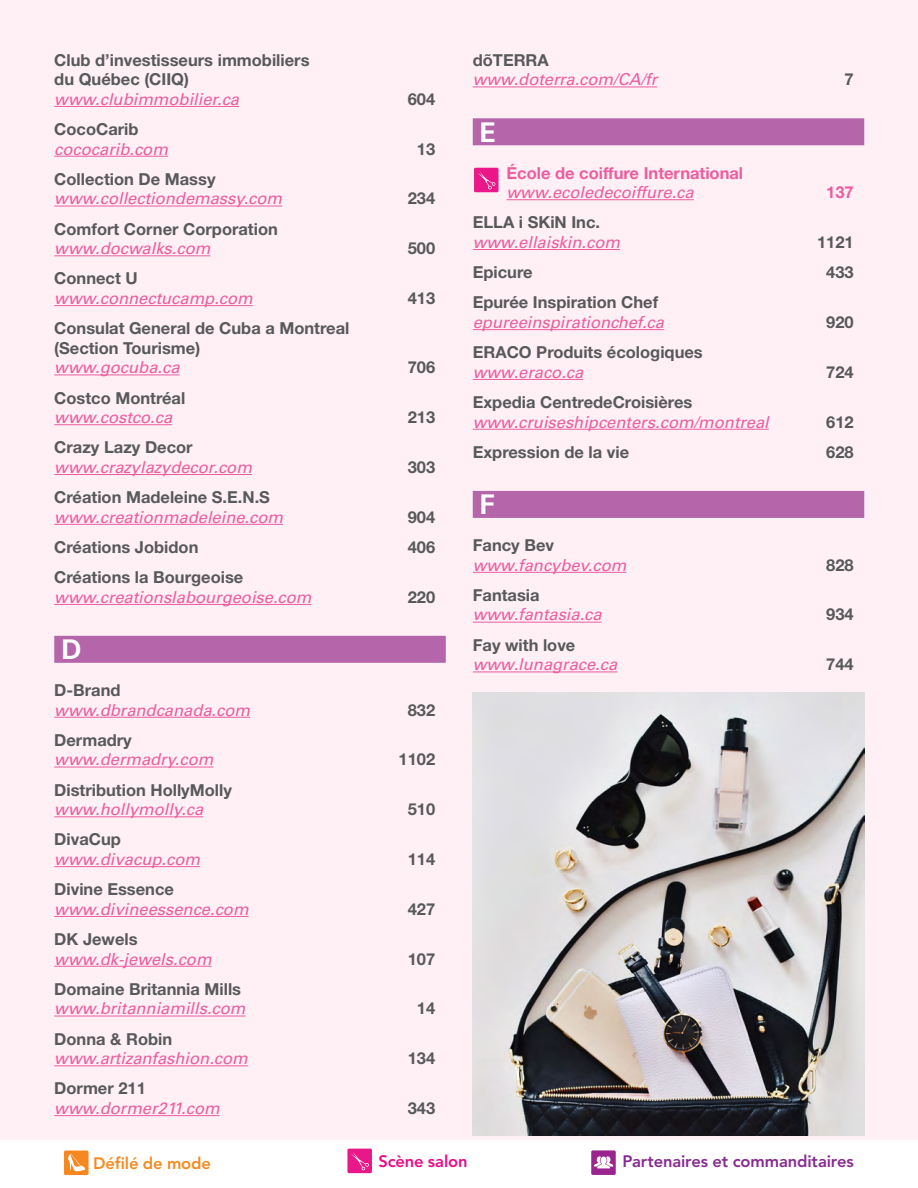
<style>
.page{position:relative;width:918px;height:1188px;background:#fff}
.page>*{position:absolute;margin:0;border:0;box-sizing:border-box;transform-origin:0 0}
.t1{font:700 28.5px "Univers";color:#fff}
.t2{font:700 16.5px/19.5px "Helvetica Neue LT Std";color:#58595b}
.t3{font:italic 16.5px "Univers LT Std";color:#ed5d9d}
.t4{font:700 16.5px "Helvetica Neue LT Std";color:#ed5d9d}
.t5{font:800 16.5px "Avenir";letter-spacing:-.005em;color:#872b90}
.t6{font:800 16.5px "Avenir";letter-spacing:-.01em;color:#f58a20}
.t7{font:800 16.5px "Avenir";letter-spacing:-.01em;color:#e90d88}
</style>
<div class="page">
<div style="left:0;top:0;width:918px;height:1140px;background:#fff0f6"></div>
<div style="left:64px;top:1151px;width:25px;height:24px;background:#f6881f;border-radius:2px"></div>
<svg style="left:68px;top:1154px;width:17px;height:17px"></svg>
<div style="left:347px;top:1149px;width:25px;height:24px;background:#e91788;border-radius:2px"></div>
<svg style="left:351px;top:1152px;width:18px;height:19px"></svg>
<div style="left:591px;top:1150px;width:25px;height:25px;background:#9b258f;border-radius:2px"></div>
<svg style="left:594px;top:1156px;width:20px;height:12px"></svg>
<hr style="left:54px;top:106px;width:185px;height:1px;background:#ed5d9d">
<hr style="left:54px;top:156px;width:114px;height:1px;background:#ed5d9d">
<hr style="left:54px;top:206px;width:228px;height:1px;background:#ed5d9d">
<hr style="left:54px;top:255px;width:156px;height:1px;background:#ed5d9d">
<hr style="left:54px;top:305px;width:199px;height:1px;background:#ed5d9d">
<hr style="left:54px;top:375px;width:126px;height:1px;background:#ed5d9d">
<hr style="left:54px;top:424px;width:118px;height:1px;background:#ed5d9d">
<hr style="left:54px;top:474px;width:198px;height:1px;background:#ed5d9d">
<hr style="left:54px;top:524px;width:229px;height:1px;background:#ed5d9d">
<hr style="left:54px;top:604px;width:258px;height:1px;background:#ed5d9d">
<div style="left:54px;top:636px;width:392px;height:27px;background:#b565a9"></div>
<hr style="left:54px;top:717px;width:196px;height:1px;background:#ed5d9d">
<hr style="left:54px;top:767px;width:159px;height:1px;background:#ed5d9d">
<hr style="left:54px;top:816px;width:149px;height:1px;background:#ed5d9d">
<hr style="left:54px;top:866px;width:146px;height:1px;background:#ed5d9d">
<hr style="left:54px;top:916px;width:195px;height:1px;background:#ed5d9d">
<hr style="left:54px;top:966px;width:158px;height:1px;background:#ed5d9d">
<hr style="left:54px;top:1016px;width:192px;height:1px;background:#ed5d9d">
<hr style="left:54px;top:1065px;width:194px;height:1px;background:#ed5d9d">
<hr style="left:54px;top:1115px;width:166px;height:1px;background:#ed5d9d">
<hr style="left:473px;top:87px;width:184px;height:1px;background:#ed5d9d">
<div style="left:473px;top:118px;width:391px;height:27px;background:#b565a9"></div>
<hr style="left:507px;top:199px;width:187px;height:1px;background:#ed5d9d">
<hr style="left:473px;top:249px;width:147px;height:1px;background:#ed5d9d">
<hr style="left:473px;top:329px;width:191px;height:1px;background:#ed5d9d">
<hr style="left:473px;top:379px;width:110px;height:1px;background:#ed5d9d">
<hr style="left:473px;top:429px;width:296px;height:1px;background:#ed5d9d">
<div style="left:473px;top:491px;width:391px;height:27px;background:#b565a9"></div>
<hr style="left:473px;top:572px;width:153px;height:1px;background:#ed5d9d">
<hr style="left:473px;top:622px;width:129px;height:1px;background:#ed5d9d">
<hr style="left:473px;top:672px;width:144px;height:1px;background:#ed5d9d">
<img style="left:473px;top:692px;width:391px;height:443px">
<div style="left:474px;top:168px;width:25px;height:24px;background:#e91788;border-radius:2px"></div>
<svg style="left:478px;top:171px;width:18px;height:19px"></svg>
<p class="t2" style="left:54px;top:50px;width:257px">Club d’investisseurs immobiliers du Québec (CIIQ)</p>
<p class="t3" style="left:54px;top:89px;width:186px">www.clubimmobilier.ca</p>
<p class="t2" style="left:408px;top:89px;width:29px">604</p>
<p class="t2" style="left:54px;top:119px;width:86px">CocoCarib</p>
<p class="t3" style="left:54px;top:139px;width:115px">cococarib.com</p>
<p class="t2" style="left:417px;top:139px;width:20px">13</p>
<p class="t2" style="left:54px;top:169px;width:163px">Collection De Massy</p>
<p class="t3" style="left:54px;top:189px;width:229px">www.collectiondemassy.com</p>
<p class="t2" style="left:408px;top:188px;width:29px">234</p>
<p class="t2" style="left:54px;top:219px;width:225px">Comfort Corner Corporation</p>
<p class="t3" style="left:54px;top:239px;width:158px">www.docwalks.com</p>
<p class="t2" style="left:408px;top:238px;width:29px">500</p>
<p class="t2" style="left:54px;top:268px;width:85px">Connect U</p>
<p class="t3" style="left:54px;top:288px;width:200px">www.connectucamp.com</p>
<p class="t2" style="left:408px;top:288px;width:29px">413</p>
<p class="t2" style="left:54px;top:318px;width:297px">Consulat General de Cuba a Montreal (Section Tourisme)</p>
<p class="t3" style="left:54px;top:358px;width:127px">www.gocuba.ca</p>
<p class="t2" style="left:408px;top:357px;width:29px">706</p>
<p class="t2" style="left:54px;top:388px;width:133px">Costco Montréal</p>
<p class="t3" style="left:54px;top:407px;width:119px">www.costco.ca</p>
<p class="t2" style="left:408px;top:407px;width:29px">213</p>
<p class="t2" style="left:54px;top:437px;width:140px">Crazy Lazy Decor</p>
<p class="t3" style="left:54px;top:457px;width:199px">www.crazylazydecor.com</p>
<p class="t2" style="left:408px;top:457px;width:29px">303</p>
<p class="t2" style="left:54px;top:487px;width:217px">Création Madeleine S.E.N.S</p>
<p class="t3" style="left:54px;top:507px;width:230px">www.creationmadeleine.com</p>
<p class="t2" style="left:408px;top:507px;width:29px">904</p>
<p class="t2" style="left:54px;top:537px;width:146px">Créations Jobidon</p>
<p class="t2" style="left:408px;top:537px;width:29px">406</p>
<p class="t2" style="left:54px;top:567px;width:191px">Créations la Bourgeoise</p>
<p class="t3" style="left:54px;top:587px;width:259px">www.creationslabourgeoise.com</p>
<p class="t2" style="left:408px;top:587px;width:29px">220</p>
<h1 class="t1" style="left:61px;top:631px;width:22px">D</h1>
<p class="t2" style="left:54px;top:680px;width:68px">D-Brand</p>
<p class="t3" style="left:54px;top:700px;width:197px">www.dbrandcanada.com</p>
<p class="t2" style="left:408px;top:700px;width:29px">832</p>
<p class="t2" style="left:54px;top:730px;width:79px">Dermadry</p>
<p class="t3" style="left:54px;top:750px;width:161px">www.dermadry.com</p>
<p class="t2" style="left:399px;top:749px;width:38px">1102</p>
<p class="t2" style="left:54px;top:780px;width:179px">Distribution HollyMolly</p>
<p class="t3" style="left:54px;top:800px;width:151px">www.hollymolly.ca</p>
<p class="t2" style="left:408px;top:799px;width:29px">510</p>
<p class="t2" style="left:54px;top:829px;width:68px">DivaCup</p>
<p class="t3" style="left:54px;top:849px;width:147px">www.divacup.com</p>
<p class="t2" style="left:408px;top:849px;width:29px">114</p>
<p class="t2" style="left:54px;top:879px;width:121px">Divine Essence</p>
<p class="t3" style="left:54px;top:899px;width:196px">www.divineessence.com</p>
<p class="t2" style="left:408px;top:899px;width:29px">427</p>
<p class="t2" style="left:54px;top:929px;width:85px">DK Jewels</p>
<p class="t3" style="left:54px;top:949px;width:159px">www.dk-jewels.com</p>
<p class="t2" style="left:408px;top:949px;width:29px">107</p>
<p class="t2" style="left:54px;top:979px;width:188px">Domaine Britannia Mills</p>
<p class="t3" style="left:54px;top:999px;width:193px">www.britanniamills.com</p>
<p class="t2" style="left:417px;top:998px;width:20px">14</p>
<p class="t2" style="left:54px;top:1029px;width:119px">Donna &amp; Robin</p>
<p class="t3" style="left:54px;top:1049px;width:195px">www.artizanfashion.com</p>
<p class="t2" style="left:408px;top:1048px;width:29px">134</p>
<p class="t2" style="left:54px;top:1078px;width:93px">Dormer 211</p>
<p class="t3" style="left:54px;top:1098px;width:167px">www.dormer211.com</p>
<p class="t2" style="left:408px;top:1098px;width:29px">343</p>
<p class="t2" style="left:473px;top:50px;width:78px">dõTERRA</p>
<p class="t3" style="left:473px;top:70px;width:186px">www.doterra.com/CA/fr</p>
<p class="t2" style="left:845px;top:69px;width:11px">7</p>
<h1 class="t1" style="left:480px;top:114px;width:18px">E</h1>
<p class="t4" style="left:507px;top:162px;width:238px">École de coiffure International</p>
<p class="t3" style="left:507px;top:182px;width:189px">www.ecoledecoiffure.ca</p>
<p class="t4" style="left:826px;top:182px;width:29px">137</p>
<p class="t2" style="left:473px;top:212px;width:129px">ELLA i SKiN Inc.</p>
<p class="t3" style="left:473px;top:232px;width:149px">www.ellaiskin.com</p>
<p class="t2" style="left:817px;top:232px;width:38px">1121</p>
<p class="t2" style="left:473px;top:262px;width:61px">Epicure</p>
<p class="t2" style="left:826px;top:262px;width:29px">433</p>
<p class="t2" style="left:473px;top:292px;width:187px">Epurée Inspiration Chef</p>
<p class="t3" style="left:473px;top:312px;width:193px">epureeinspirationchef.ca</p>
<p class="t2" style="left:826px;top:312px;width:29px">920</p>
<p class="t2" style="left:473px;top:342px;width:232px">ERACO Produits écologiques</p>
<p class="t3" style="left:473px;top:362px;width:112px">www.eraco.ca</p>
<p class="t2" style="left:826px;top:362px;width:29px">724</p>
<p class="t2" style="left:473px;top:392px;width:221px">Expedia CentredeCroisières</p>
<p class="t3" style="left:473px;top:412px;width:298px">www.cruiseshipcenters.com/montreal</p>
<p class="t2" style="left:826px;top:412px;width:29px">612</p>
<p class="t2" style="left:473px;top:442px;width:158px">Expression de la vie</p>
<p class="t2" style="left:826px;top:442px;width:29px">628</p>
<h1 class="t1" style="left:480px;top:486px;width:17px">F</h1>
<p class="t2" style="left:473px;top:535px;width:83px">Fancy Bev</p>
<p class="t3" style="left:473px;top:555px;width:155px">www.fancybev.com</p>
<p class="t2" style="left:826px;top:555px;width:29px">828</p>
<p class="t2" style="left:473px;top:585px;width:68px">Fantasia</p>
<p class="t3" style="left:473px;top:605px;width:130px">www.fantasia.ca</p>
<p class="t2" style="left:826px;top:604px;width:29px">934</p>
<p class="t2" style="left:473px;top:635px;width:104px">Fay with love</p>
<p class="t3" style="left:473px;top:655px;width:146px">www.lunagrace.ca</p>
<p class="t2" style="left:826px;top:654px;width:29px">744</p>
<p class="t6" style="left:93px;top:1153px;width:119px">Défilé de mode</p>
<p class="t7" style="left:378px;top:1152px;width:91px">Scène salon</p>
<p class="t5" style="left:622px;top:1152px;width:233px">Partenaires et commanditaires</p>
</div>
